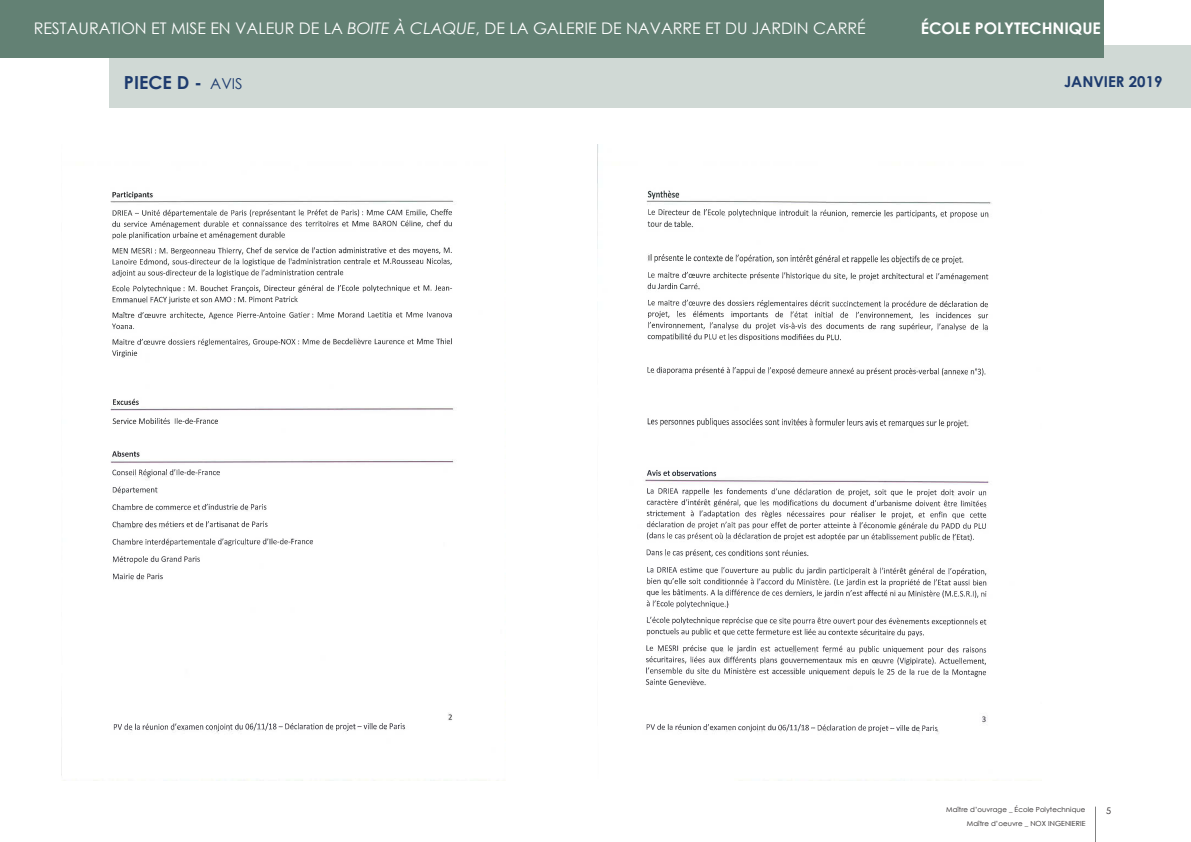
<style>
.page{position:relative;width:1191px;height:842px;background:#fff}
.page>*{position:absolute;margin:0;border:0;box-sizing:border-box;transform-origin:0 0}
.t1{font:700 18px "Century Gothic";color:#1d3b6e}
.t2{font:16px "Century Gothic";color:#fff}
.t3{font:700 16px "Century Gothic";color:#fff}
.t4{font:700 15px "Century Gothic";color:#1d3b6e}
.t5{font:9px "Century Gothic";color:#231f20}
.t6{font:7px "Century Gothic";letter-spacing:.01em;color:#231f20}
.s1{font-style:italic}
.s2{font-weight:400;font-size:15px}
</style>
<div class="page">
<div style="left:110px;top:45px;width:1081px;height:63px;background:#d0d9d5"></div>
<div style="left:0;top:0;width:1103px;height:58px;background:#638174"></div>
<hr style="left:1095px;top:807px;width:1px;height:35px;background:#000">
<img style="left:112px;top:191px;width:340px;height:166px">
<img style="left:112px;top:398px;width:107px;height:26px">
<img style="left:112px;top:451px;width:201px;height:128px">
<img style="left:113px;top:722px;width:292px;height:10px">
<img style="left:597px;top:144px;width:395px;height:590px">
<img style="left:648px;top:191px;width:32px;height:8px">
<img style="left:647px;top:209px;width:341px;height:18px">
<img style="left:650px;top:254px;width:313px;height:10px">
<img style="left:647px;top:271px;width:341px;height:19px">
<img style="left:647px;top:299px;width:341px;height:42px">
<img style="left:647px;top:367px;width:338px;height:10px">
<img style="left:647px;top:418px;width:322px;height:10px">
<img style="left:646px;top:469px;width:70px;height:8px">
<img style="left:646px;top:487px;width:340px;height:55px">
<img style="left:646px;top:549px;width:162px;height:9px">
<img style="left:646px;top:566px;width:340px;height:42px">
<img style="left:646px;top:616px;width:340px;height:21px">
<img style="left:645px;top:644px;width:341px;height:41px">
<img style="left:646px;top:723px;width:291px;height:10px">
<p class="t2" style="left:34px;top:17px;width:833px">RESTAURATION ET MISE EN VALEUR DE LA <span class="s1">BOITE À CLAQUE</span>, DE LA GALERIE DE NAVARRE ET DU JARDIN CARRÉ</p>
<p class="t3" style="left:920px;top:16px;width:182px">ÉCOLE POLYTECHNIQUE</p>
<p class="t1" style="left:124px;top:69px;width:120px">PIECE D - <span class="s2">AVIS</span></p>
<p class="t4" style="left:1064px;top:70px;width:100px">JANVIER 2019</p>
<p class="t6" style="left:946px;top:804px;width:141px">Maître d’ouvrage _ École Polytechnique</p>
<p class="t5" style="left:1106px;top:804px;width:6px">5</p>
<p class="t6" style="left:967px;top:818px;width:120px">Maître d’oeuvre _ NOX INGENIERIE</p>
</div>
